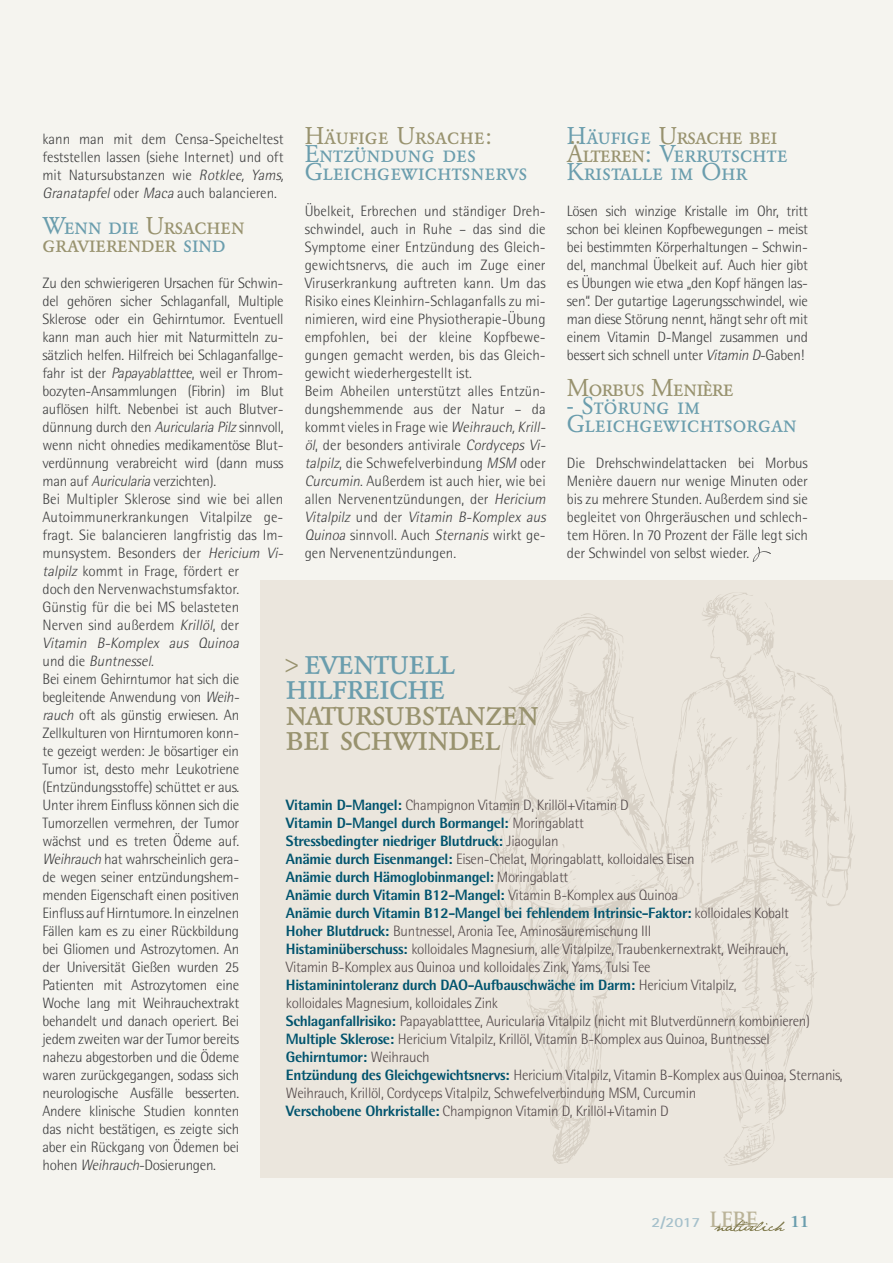
<style>
.page{position:relative;width:893px;height:1263px;background:#f5f4ef}
.page>*{position:absolute;margin:0;border:0;box-sizing:border-box;transform-origin:0 0}
.t1{font:37.5px "Garamond Exp BQ";letter-spacing:-.015em;color:#98926e}
.t2{font:37.5px "Garamond Exp BQ";letter-spacing:-.01em;color:#6a9dad}
.t3{font:24px/18px "Garamond Exp BQ";color:#6a9dad}
.t4{font:24px/18px "Garamond Exp BQ";color:#98926e}
.t5{font:24px "Garamond Exp BQ";letter-spacing:-.03em;color:#98926e}
.t6{font:700 17.85px "Rotis Serif";color:#6a9dad;scale:1.18 1}
.t7{font:300 15px/18px "AT Rotis Semi Sans";letter-spacing:-.02em;color:#3e3e3f;text-align:justify}
.t8{font:300 15px/18px "AT Rotis Semi Sans";letter-spacing:-.02em;color:#544a4b}
.t9{font:300 15px/18px "AT Rotis Semi Sans";color:#3e3e3f}
.t10{font:700 14.1px "AT Rotis Sans Serif";color:#a5c0cb;scale:1.18 1}
.s1{font-style:italic}
.s2{color:#98926e}
.s3{color:#6a9dad}
.s4{font-size:24px;color:#98926e}
.s5{font-weight:800;color:#01546e}
.s6{font-family:"Rotis Serif";font-size:23.1px;color:#bab398}
</style>
<div class="page">
<div style="left:260px;top:581px;width:633px;height:597px;background:#ebe6dd"></div>
<svg style="left:493px;top:613px;width:204px;height:551px"></svg>
<svg style="left:617px;top:641px;width:7px;height:27px"></svg>
<svg style="left:699px;top:816px;width:156px;height:216px"></svg>
<svg style="left:540px;top:621px;width:43px;height:48px"></svg>
<svg style="left:533px;top:696px;width:12px;height:18px"></svg>
<svg style="left:494px;top:724px;width:16px;height:84px"></svg>
<svg style="left:526px;top:776px;width:2px;height:7px"></svg>
<svg style="left:685px;top:788px;width:5px;height:3px"></svg>
<svg style="left:526px;top:794px;width:3px;height:7px"></svg>
<svg style="left:697px;top:593px;width:154px;height:277px"></svg>
<svg style="left:779px;top:942px;width:9px;height:10px"></svg>
<svg style="left:681px;top:868px;width:6px;height:12px"></svg>
<svg style="left:697px;top:881px;width:3px;height:14px"></svg>
<svg style="left:512px;top:884px;width:3px;height:13px"></svg>
<svg style="left:739px;top:888px;width:15px;height:10px"></svg>
<svg style="left:718px;top:900px;width:7px;height:7px"></svg>
<svg style="left:555px;top:675px;width:100px;height:234px"></svg>
<svg style="left:735px;top:905px;width:13px;height:12px"></svg>
<svg style="left:595px;top:966px;width:7px;height:10px"></svg>
<svg style="left:778px;top:912px;width:9px;height:16px"></svg>
<svg style="left:800px;top:914px;width:8px;height:22px"></svg>
<svg style="left:740px;top:934px;width:9px;height:5px"></svg>
<svg style="left:535px;top:915px;width:15px;height:23px"></svg>
<svg style="left:803px;top:942px;width:6px;height:10px"></svg>
<svg style="left:599px;top:936px;width:10px;height:24px"></svg>
<svg style="left:719px;top:951px;width:7px;height:8px"></svg>
<svg style="left:794px;top:964px;width:14px;height:8px"></svg>
<svg style="left:527px;top:945px;width:17px;height:41px"></svg>
<svg style="left:577px;top:947px;width:12px;height:37px"></svg>
<svg style="left:723px;top:975px;width:8px;height:9px"></svg>
<svg style="left:567px;top:980px;width:3px;height:4px"></svg>
<svg style="left:526px;top:1000px;width:3px;height:8px"></svg>
<svg style="left:542px;top:1018px;width:49px;height:86px"></svg>
<svg style="left:556px;top:1113px;width:5px;height:6px"></svg>
<svg style="left:720px;top:997px;width:81px;height:169px"></svg>
<svg style="left:764px;top:885px;width:12px;height:13px"></svg>
<svg style="left:753px;top:547px;width:18px;height:15px"></svg>
<svg style="left:714px;top:1220px;width:71px;height:12px"></svg>
<h2 class="t4" style="left:305px;top:127px;width:188px">Häufige Ursache:</h2>
<h2 class="t3" style="left:305px;top:145px;width:224px">Entzündung des<br>Gleichgewichtsnervs</h2>
<p class="t9" style="left:305px;top:203px;width:245px">Übelkeit, Erbrechen und ständiger Dreh&shy;schwindel, auch in Ruhe – das sind die Symptome einer Entzündung des Gleich&shy;gewichtsnervs, die auch im Zuge einer Viruserkrankung auftreten kann. Um das Risiko eines Kleinhirn-Schlaganfalls zu mi&shy;nimieren, wird eine Physiotherapie-Übung empfohlen, bei der kleine Kopfbewe&shy;gungen gemacht werden, bis das Gleich&shy;gewicht wiederhergestellt ist.<br>Beim Abheilen unterstützt alles Entzün&shy;dungshemmende aus der Natur – da kommt vieles in Frage wie <span class="s1">Weihrauch,Krill&shy;öl</span>, der besonders antivirale <span class="s1">Cordyceps Vi&shy;talpilz</span>, die Schwefelverbindung <span class="s1">MSM</span> oder <span class="s1">Curcumin</span>. Außerdem ist auch hier, wie bei allen Nervenentzündungen, der <span class="s1">Hericium Vitalpilz</span> u n d d e r <span class="s1">Vitamin B-Komplex aus Quinoa</span> sinnvoll. Auch <span class="s1">Sternanis</span> wirkt ge&shy;gen Nervenentzündungen.</p>
<h2 class="t3" style="left:567px;top:127px;width:222px">Häufige <span class="s2">Ursache bei<br>Älteren</span>: Verrutschte<br>Kristalle im Ohr</h2>
<p class="t7" style="left:567px;top:203px;width:242px">Lösen sich winzige Kristalle im Ohr, tritt schon bei kleinen Kopfbewegungen – meist bei bestimmten Körperhaltungen – Schwin&shy;del, manchmal Übelkeit auf. Auch hier gibt es Übungen wie etwa „den Kopf hängen las&shy;sen“. Der gutartige Lagerungsschwindel, wie man diese Störung nennt, hängt sehr oft mit einem Vitamin D-Mangel zusammen und bessert sich schnell unter <span class="s1">Vitamin D</span>-Gaben!</p>
<h2 class="t5" style="left:567px;top:374px;width:168px">Morbus Menière</h2>
<h2 class="t3" style="left:567px;top:397px;width:231px">- Störung im<br>Gleichgewichtsorgan</h2>
<p class="t7" style="left:567px;top:455px;width:242px">Die Drehschwindelattacken bei Morbus Menière dauern nur wenige Minuten oder bis zu mehrere Stunden. Außerdem sind sie begleitet von Ohrgeräuschen und schlech&shy;tem Hören. In 70 Prozent der Fälle legt sich der Schwindel von selbst wieder.</p>
<p class="t9" style="left:43px;top:131px;width:245px">kann man mit dem Censa-Speicheltest feststellen lassen (siehe Internet) und oft mit Natursubstanzen wie <span class="s1">Rotklee, Yams, Granatapfel</span> oder <span class="s1">Maca</span> auch balancieren.</p>
<h2 class="t4" style="left:43px;top:217px;width:203px"><span class="s3">Wenn die</span> Ursachen gravierender <span class="s3">sind</span></h2>
<p class="t7" style="left:43px;top:275px;width:245px;text-align:left">Zu den schwierigeren Ursachen für Schwin&shy;del gehören sicher Schlaganfall, Multiple Sklerose oder ein Gehirntumor. Eventuell kann man auch hier mit Naturmitteln zu&shy;sätzlich helfen. Hilfreich bei Schlaganfallge&shy;fahr ist der <span class="s1">Papayablatttee</span>, weil er Throm&shy;bozyten-Ansammlungen (Fibrin) im Blut auflösen hilft. Nebenbei ist auch Blutver&shy;dünnung durch den <span class="s1">Auricularia Pilz</span> sinnvoll, wenn nicht ohnedies medikamentöse Blut&shy;verdünnung verabreicht wird (dann muss man auf <span class="s1">Auricularia</span> verzichten).<br>Bei Multipler Sklerose sind wie bei allen Autoimmunerkrankungen Vitalpilze ge&shy;fragt. Sie balancieren langfristig das Im&shy;munsystem. Besonders der <span class="s1">Hericium Vi&shy;talpilz</span> kommt in Frage, fördert er<br>doch den Nervenwachstumsfaktor.<br>Günstig für die bei MS belasteten<br>Nerven sind außerdem <span class="s1">Krillöl</span>, der <span class="s1">Vitamin B-Komplex aus Quinoa<br></span>u n d d i e <span class="s1">Buntnessel</span>.<br>Bei einem Gehirntumor hat sich die begleitende Anwendung von <span class="s1">Weih-<br>rauch</span> oft als günstig erwiesen. An Zellkulturen von Hirntumoren konn-<br>te gezeigt werden: Je bösartiger ein<br>Tumor ist, desto mehr Leukotriene (Entzündungsstoffe) schüttet er aus.<br>Unter ihrem Einfluss können sich die Tumorzellen vermehren, der Tumor<br>wächst und es treten Ödeme auf.<br><span class="s1">Weihrauch</span> hat wahrscheinlich gera-<br>de wegen seiner entzündungshem&shy;menden Eigenschaft einen positiven<br>Einfluss auf Hirntumore. In einzelnen<br>Fällen kam es zu einer Rückbildung<br>bei Gliomen und Astrozytomen. An<br>der Universität Gießen wurden 25<br>Patienten mit Astrozytomen eine<br>Woche lang mit Weihrauchextrakt behandelt und danach operiert. Bei<br>jedem zweiten war der Tumor bereits<br>nahezu abgestorben und die Ödeme<br>waren zurückgegangen, sodass sich neurologische Ausfälle besserten.<br>Andere klinische Studien konnten<br>das nicht bestätigen, es zeigte sich<br>aber ein Rückgang von Ödemen bei<br>hohen <span class="s1">Weihrauch</span>-Dosierungen.</p>
<h1 class="t2" style="left:286px;top:639px;width:171px"><span class="s4">&gt;</span> eventuell</h1>
<h1 class="t2" style="left:286px;top:664px;width:161px">hilfreiche</h1>
<h1 class="t1" style="left:286px;top:690px;width:254px">natursubstanzen</h1>
<h1 class="t1" style="left:286px;top:715px;width:216px">bei schwindel</h1>
<p class="t8" style="left:286px;top:797px;width:558px"><span class="s5">Vitamin D-Mangel:</span> Champignon Vitamin D, Krillöl+Vitamin D<br><span class="s5">Vitamin D-Mangel durch Bormangel:</span> Moringablatt<br><span class="s5">Stressbedingter niedriger Blutdruck:</span> Jiaogulan<br><span class="s5">Anämie durch Eisenmangel:</span> Eisen-Chelat, Moringablatt, kolloidales Eisen<br><span class="s5">Anämie durch Hämoglobinmangel:</span> Moringablatt<br><span class="s5">Anämie durch Vitamin B12-Mangel:</span> Vitamin B-Komplex aus Quinoa<br><span class="s5">Anämie durch Vitamin B12-Mangel bei fehlendem Intrinsic-Faktor:</span> kolloidales Kobalt<br><span class="s5">Hoher Blutdruck:</span> Buntnessel, Aronia Tee, Aminosäuremischung III<br><span class="s5">Histaminüberschuss:</span> kolloidales Magnesium, alle Vitalpilze, Traubenkernextrakt, Weihrauch,<br>Vitamin B-Komplex aus Quinoa und kolloidales Zink, Yams, Tulsi Tee<br><span class="s5">Histaminintoleranz durch DAO-Aufbauschwäche im Darm:</span> Hericium Vitalpilz,<br>kolloidales Magnesium, kolloidales Zink<br><span class="s5">Schlaganfallrisiko:</span> Papayablatttee, Auricularia Vitalpilz (nicht mit Blutverdünnern kombinieren)<br><span class="s5">Multiple Sklerose:</span> Hericium Vitalpilz, Krillöl, Vitamin B-Komplex aus Quinoa, Buntnessel <span class="s5">Gehirntumor:</span> Weihrauch<br><span class="s5">Entzündung des Gleichgewichtsnervs:</span> Hericium Vitalpilz, Vitamin B-Komplex aus Quinoa, Sternanis, Weihrauch, Krillöl, Cordyceps Vitalpilz, Schwefelverbindung MSM, Curcumin<br><span class="s5">Verschobene Ohrkristalle:</span> Champignon Vitamin D, Krillöl+Vitamin D</p>
<p class="t10" style="left:651px;top:1216px;width:91px">2/2017 <span class="s6">LEBE</span></p>
<p class="t6" style="left:789px;top:1210px;width:19px">11</p>
</div>
